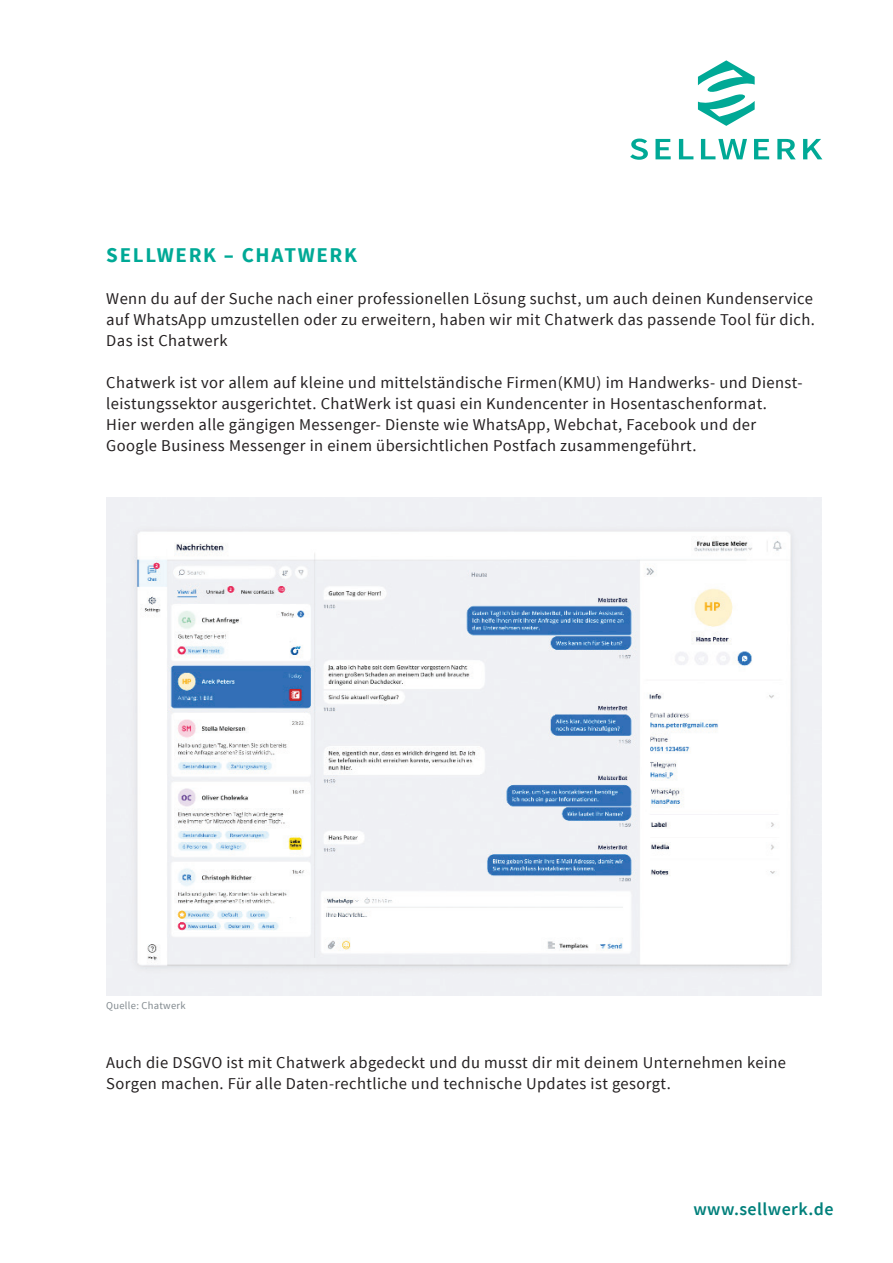
<style>
.page{position:relative;width:893px;height:1263px;background:#fff}
.page>*{position:absolute;margin:0;border:0;box-sizing:border-box;transform-origin:0 0}
.t1{font:700 21px "Source Sans Pro";letter-spacing:.08em;color:#00a996}
.t2{font:600 18px "Source Sans Pro";letter-spacing:.025em;color:#00807b}
.t3{font:16.5px/21px "Source Sans Pro";letter-spacing:.025em;color:#231f20}
.t4{font:10.5px "Source Sans Pro";letter-spacing:.025em;color:#81898e}
</style>
<div class="page">
<svg style="left:698px;top:60px;width:57px;height:66px"></svg>
<svg style="left:630px;top:139px;width:18px;height:21px"></svg>
<svg style="left:655px;top:139px;width:16px;height:20px"></svg>
<svg style="left:679px;top:139px;width:14px;height:20px"></svg>
<svg style="left:701px;top:139px;width:46px;height:20px"></svg>
<svg style="left:754px;top:139px;width:15px;height:20px"></svg>
<svg style="left:777px;top:139px;width:19px;height:20px"></svg>
<svg style="left:803px;top:139px;width:19px;height:20px"></svg>
<img style="left:106px;top:497px;width:715px;height:498px">
<p class="t1" style="left:106px;top:242px;width:252px">SELLWERK – CHATWERK</p>
<p class="t3" style="left:106px;top:289px;width:710px">Wenn du auf der Suche nach einer professionellen Lösung suchst, um auch deinen Kundenservice auf WhatsApp umzustellen oder zu erweitern, haben wir mit Chatwerk das passende Tool für dich.</p>
<p class="t3" style="left:106px;top:331px;width:123px">Das ist Chatwerk</p>
<p class="t3" style="left:106px;top:373px;width:698px">Chatwerk ist vor allem auf kleine und mittelständische Firmen(KMU) im Handwerks- und Dienst&shy;leistungssektor ausgerichtet. ChatWerk ist quasi ein Kundencenter in Hosentaschenformat.</p>
<p class="t3" style="left:106px;top:415px;width:651px">Hier werden alle gängigen Messenger- Dienste wie WhatsApp, Webchat, Facebook und der</p>
<p class="t3" style="left:106px;top:436px;width:592px">Google Business Messenger in einem übersichtlichen Postfach zusammengeführt.</p>
<p class="t4" style="left:106px;top:999px;width:81px">Quelle: Chatwerk</p>
<p class="t3" style="left:106px;top:1052px;width:681px">Auch die DSGVO ist mit Chatwerk abgedeckt und du musst dir mit deinem Unternehmen keine</p>
<p class="t3" style="left:106px;top:1073px;width:566px">Sorgen machen. Für alle Daten-rechtliche und technische Updates ist gesorgt.</p>
<p class="t2" style="left:693px;top:1197px;width:142px">www.sellwerk.de</p>
</div>
